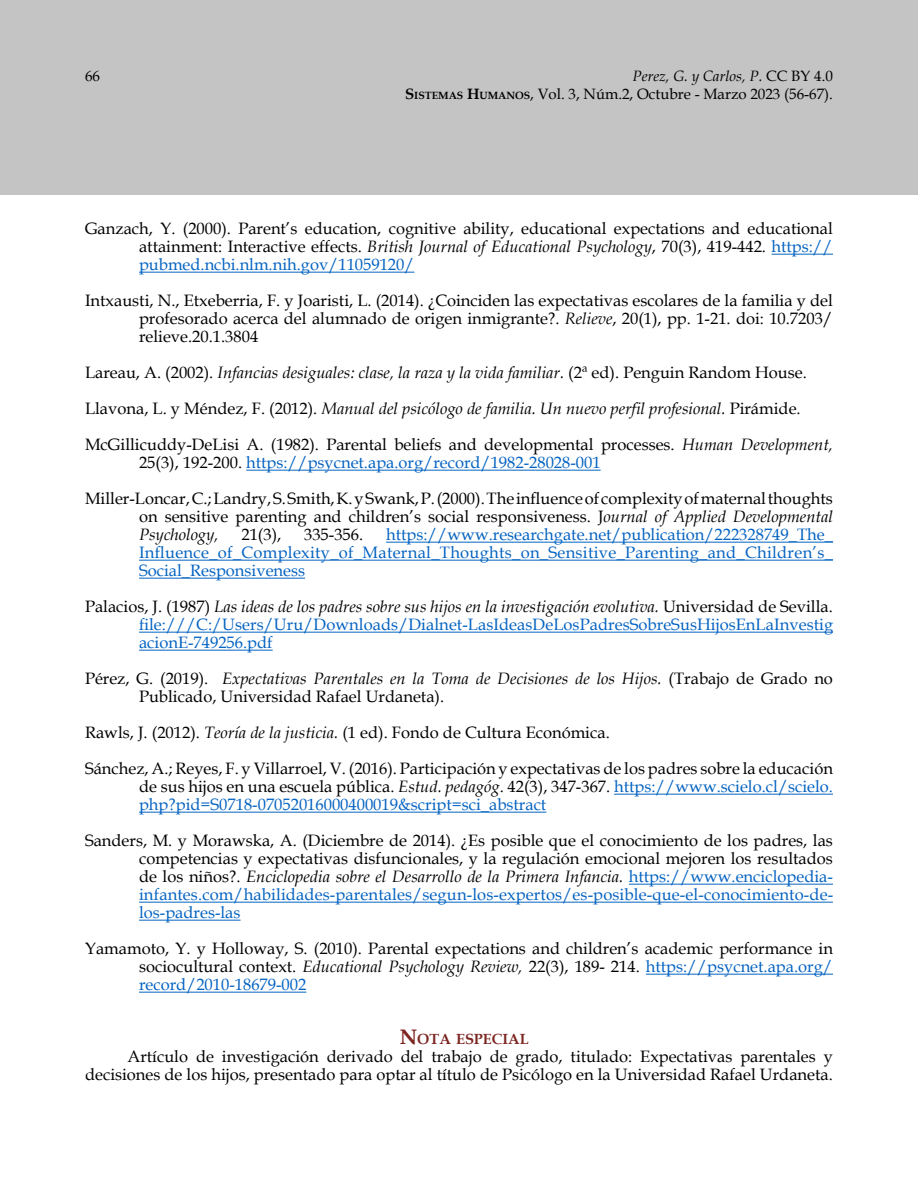
<style>
.page{position:relative;width:918px;height:1188px;background:#fff}
.page>*{position:absolute;margin:0;border:0;box-sizing:border-box;transform-origin:0 0}
.referenciasbiblio{font:16.5px/18px "Book Antiqua";color:#000;text-align:justify}
.referenciasbiblio-2{font:16.5px/18px "Book Antiqua";letter-spacing:.005em;color:#0563c1;text-align:justify}
.referenciasbiblio-3{font:italic 16.5px "Book Antiqua";color:#000}
.textogeneral{font:16.5px/18px "Book Antiqua";color:#000;text-align:right}
.t1{font:15px/18px "Book Antiqua";color:#000;text-align:right}
.t2{font:700 14.7px "Book Antiqua";color:#7c2521}
.s1{font-style:italic}
.s2{font-weight:700}
.s3{font-weight:700;font-size:10.5px}
.s4{color:#0563c1}
.s5{font-style:normal}
.s6{color:#000}
.s7{font-style:italic;color:#000}
.s8{font-size:21px;color:#fff}
.s9{font-size:21px}
</style>
<div class="page">
<div style="left:0;top:0;width:917px;height:195px;background:#c4c4c4"></div>
<hr style="left:772px;top:254px;width:61px;height:1px;background:#0563c1">
<hr style="left:139px;top:272px;width:275px;height:1px;background:#0563c1">
<hr style="left:246px;top:470px;width:355px;height:1px;background:#0563c1">
<hr style="left:386px;top:542px;width:447px;height:1px;background:#0563c1">
<hr style="left:139px;top:560px;width:694px;height:1px;background:#0563c1">
<hr style="left:139px;top:578px;width:166px;height:1px;background:#0563c1">
<hr style="left:139px;top:632px;width:694px;height:1px;background:#0563c1">
<hr style="left:139px;top:650px;width:134px;height:1px;background:#0563c1">
<hr style="left:614px;top:794px;width:219px;height:1px;background:#0563c1">
<hr style="left:139px;top:812px;width:407px;height:1px;background:#0563c1">
<hr style="left:629px;top:884px;width:204px;height:1px;background:#0563c1">
<hr style="left:139px;top:902px;width:694px;height:1px;background:#0563c1">
<hr style="left:139px;top:920px;width:102px;height:1px;background:#0563c1">
<hr style="left:646px;top:974px;width:187px;height:1px;background:#0563c1">
<hr style="left:139px;top:992px;width:167px;height:1px;background:#0563c1">
<p class="t1" style="left:85px;top:67px;width:16px">66</p>
<p class="t1" style="left:405px;top:67px;width:429px"><span class="s1">Perez, G. y Carlos, P.</span> CC BY 4.0<br><span class="s2">S</span><span class="s3">ISTEMAS</span> <span class="s2">H</span><span class="s3">UMANOS</span>, Vol. 3, Núm.2, Octubre - Marzo 2023 (56-67).</p>
<p class="referenciasbiblio" style="left:139px;top:219px;width:695px;text-indent:-54px">Ganzach, Y. (2000). Parent’s education, cognitive ability, educational expectations and educational attainment: Interactive effects. <span class="s1">British Journal of Educational Psychology</span>, 70(3), 419-442. <span class="s4">https:// pubmed.ncbi.nlm.nih.gov/11059120/</span></p>
<p class="referenciasbiblio" style="left:139px;top:291px;width:695px;text-indent:-54px">Intxausti, N., Etxeberria, F. y Joaristi, L. (2014). ¿Coinciden las expectativas escolares de la familia y del profesorado acerca del alumnado de origen inmigrante?. <span class="s1">Relieve</span>, 20(1), pp. 1-21. doi: 10.7203/ relieve.20.1.3804</p>
<p class="referenciasbiblio-3" style="left:85px;top:361px;width:723px"><span class="s5">Lareau, A. (2002).</span> Infancias desiguales: clase, la raza y la vida familiar. <span class="s5">(2ª ed). Penguin Random House.</span></p>
<p class="referenciasbiblio-3" style="left:85px;top:397px;width:717px"><span class="s5">Llavona, L. y Méndez, F. (2012).</span> Manual del psicólogo de familia. Un nuevo perfil profesional. <span class="s5">Pirámide.</span></p>
<p class="referenciasbiblio" style="left:139px;top:435px;width:695px;text-indent:-54px">McGillicuddy-DeLisi A. (1982). Parental beliefs and developmental processes. <span class="s1">Human Development,<br></span>25(3), 192-200. <span class="s4">https://psycnet.apa.org/record/1982-28028-001</span></p>
<p class="referenciasbiblio" style="left:139px;top:489px;width:695px;text-indent:-54px">Miller-Loncar, C.; Landry, S. Smith, K. y Swank, P. (2000). The influence of complexity of maternal thoughts on sensitive parenting and children’s social responsiveness. J<span class="s1">ournal of Applied Developmental Psychology,</span></p>
<p class="referenciasbiblio-2" style="left:139px;top:525px;width:695px;text-indent:247px">https://www.researchgate.net/publication/222328749_The_ Influence_of_Complexity_of_Maternal_Thoughts_on_Sensitive_Parenting_and_Children’s_ Social_Responsiveness</p>
<p class="referenciasbiblio-2" style="left:139px;top:597px;width:696px;text-indent:-54px"><span class="s6">Palacios, J. (1987)</span> <span class="s7">Las ideas de los padres sobre sus hijos en la investigación evolutiva.</span> <span class="s6">Universidad de Sevilla. </span>file:///C:/Users/Uru/Downloads/Dialnet-LasIdeasDeLosPadresSobreSusHijosEnLaInvestig acionE-749256.pdf</p>
<p class="referenciasbiblio" style="left:139px;top:669px;width:695px;text-indent:-54px">Pérez, G. (2019). <span class="s1">Expectativas Parentales en la Toma de Decisiones de los Hijos.</span> (Trabajo de Grado no<br>Publicado, Universidad Rafael Urdaneta).</p>
<p class="referenciasbiblio" style="left:85px;top:723px;width:526px">Rawls, J. (2012). <span class="s1">Teoría de la justicia.</span> (1 ed). Fondo de Cultura Económica.</p>
<p class="referenciasbiblio" style="left:139px;top:759px;width:695px;text-indent:-54px">Sánchez, A.; Reyes, F. y Villarroel, V. (2016). Participación y expectativas de los padres sobre la educación de sus hijos en una escuela pública. <span class="s1">Estud. pedagóg</span>. 42(3), 347-367. <span class="s4">https://www.scielo.cl/scielo. php?pid=S0718-07052016000400019&amp;script=sci_abstract</span></p>
<p class="referenciasbiblio" style="left:139px;top:831px;width:696px;text-indent:-54px">Sanders, M. y Morawska, A. (Diciembre de 2014). ¿Es posible que el conocimiento de los padres, las competencias y expectativas disfuncionales, y la regulación emocional mejoren los resultados de los niños?. <span class="s1">Enciclopedia sobre el Desarrollo de la Primera Infancia.</span> <span class="s4">https://www.enciclopedia&shy;infantes.com/habilidades-parentales/segun-los-expertos/es-posible-que-el-conocimiento-de&shy;los-padres-las</span></p>
<p class="referenciasbiblio" style="left:139px;top:939px;width:695px;text-indent:-54px">Yamamoto, Y. y Holloway, S. (2010). Parental expectations and children’s academic performance in sociocultural context. <span class="s1">Educational Psychology Review,</span> 22(3), 189- 214. <span class="s4">https://psycnet.apa.org/ record/2010-18679-002</span></p>
<p class="t2" style="left:389px;top:1029px;width:141px"><span class="s8">7</span><span class="s9">N</span>OTA ESPECIAL</p>
<p class="textogeneral" style="left:85px;top:1047px;width:749px">Artículo de investigación derivado del trabajo de grado, titulado: Expectativas parentales y decisiones de los hijos, presentado para optar al título de Psicólogo en la Universidad Rafael Urdaneta.</p>
<p class="referenciasbiblio" style="left:241px;top:525px;width:41px">21(3),</p>
<p class="referenciasbiblio" style="left:304px;top:525px;width:61px">335-356.</p>
</div>
